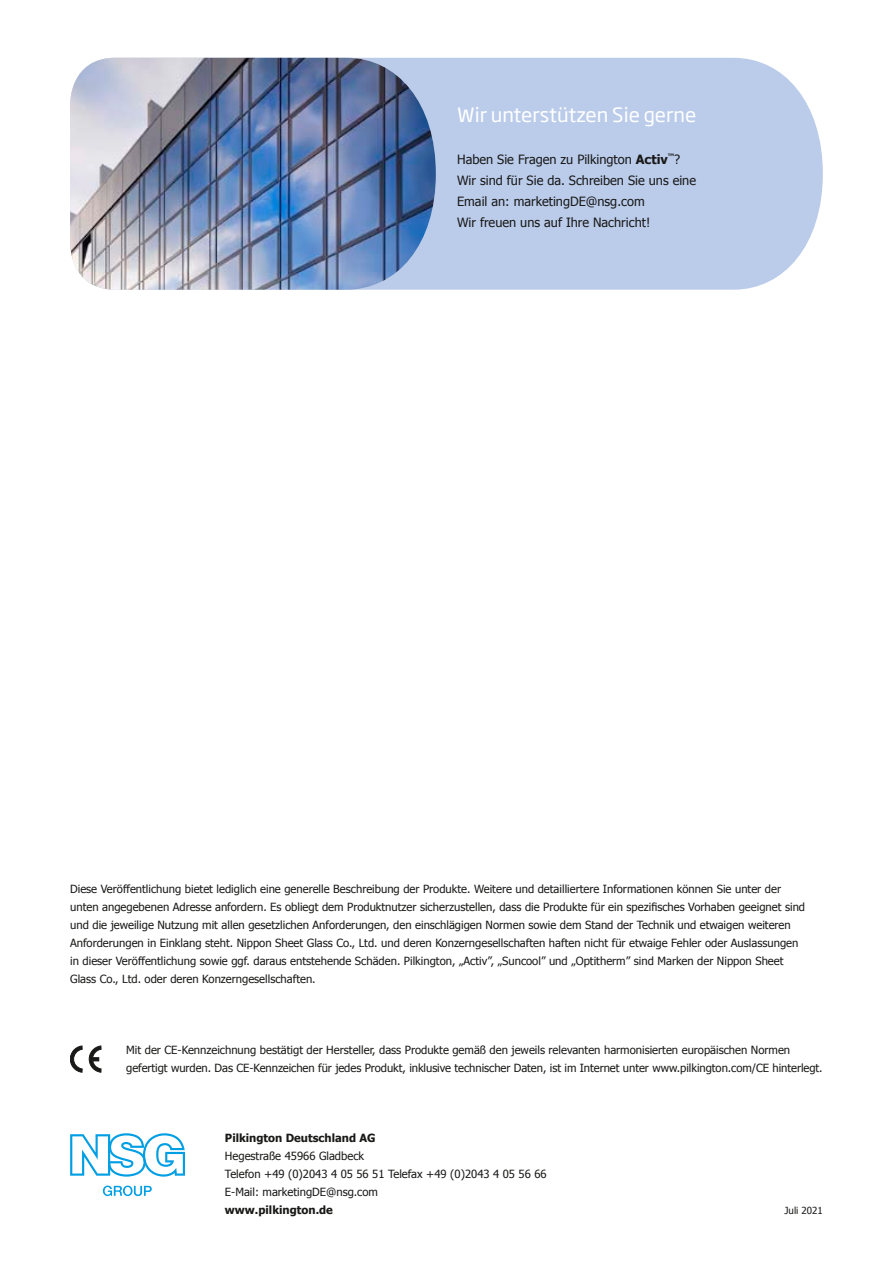
<style>
.page{position:relative;width:893px;height:1263px;background:#fff}
.page>*{position:absolute;margin:0;border:0;box-sizing:border-box;transform-origin:0 0}
.t1{font:19.5px "Soho Gothic Pro";color:#fff}
.t2{font:12.75px/21px "Tahoma";color:#191918}
.t3{font:11.25px/18px "Tahoma";color:#191918}
.t4{font:700 11.25px "Tahoma";color:#191918}
.t5{font:9.75px "Tahoma";color:#191918}
.s1{font-weight:700}
</style>
<div class="page">
<svg style="left:70px;top:1133px;width:115px;height:43px"></svg>
<svg style="left:103px;top:1185px;width:49px;height:11px"></svg>
<svg style="left:70px;top:1046px;width:13px;height:26px"></svg>
<svg style="left:89px;top:1046px;width:12px;height:26px"></svg>
<div style="left:436px;top:58px;width:387px;height:232px;background:#bbcceb"></div>
<img style="left:70px;top:58px;width:366px;height:232px">
<h1 class="t1" style="left:457px;top:99px;width:241px">Wir unterstützen Sie gerne</h1>
<p class="t2" style="left:457px;top:148px;width:240px">Haben Sie Fragen zu Pilkington <span class="s1">Activ</span><sup>™</sup>?<br>Wir sind für Sie da. Schreiben Sie uns eine Email an: marketingDE@nsg.com<br>Wir freuen uns auf Ihre Nachricht!</p>
<p class="t3" style="left:70px;top:879px;width:736px">Diese Veröffentlichung bietet lediglich eine generelle Beschreibung der Produkte. Weitere und detailliertere Informationen können Sie unter der unten angegebenen Adresse anfordern. Es obliegt dem Produktnutzer sicherzustellen, dass die Produkte für ein spezifisches Vorhaben geeignet sind und die jeweilige Nutzung mit allen gesetzlichen Anforderungen, den einschlägigen Normen sowie dem Stand der Technik und etwaigen weiteren Anforderungen in Einklang steht. Nippon Sheet Glass Co., Ltd. und deren Konzerngesellschaften haften nicht für etwaige Fehler oder Auslassungen in dieser Veröffentlichung sowie ggf. daraus entstehende Schäden. Pilkington, „Activ”, „Suncool” und „Optitherm” sind Marken der Nippon Sheet Glass Co., Ltd. oder deren Konzerngesellschaften.</p>
<p class="t3" style="left:126px;top:1041px;width:698px">Mit der CE-Kennzeichnung bestätigt der Hersteller, dass Produkte gemäß den jeweils relevanten harmonisierten europäischen Normen gefertigt wurden. Das CE-Kennzeichen für jedes Produkt, inklusive technischer Daten, ist im Internet unter www.pilkington.com/CE hinterlegt.</p>
<p class="t4" style="left:225px;top:1130px;width:152px">Pilkington Deutschland AG</p>
<p class="t3" style="left:225px;top:1146px;width:323px">Hegestraße 45966 Gladbeck<br>Telefon +49 (0)2043 4 05 56 51 Telefax +49 (0)2043 4 05 56 66<br>E-Mail: marketingDE@nsg.com</p>
<p class="t4" style="left:225px;top:1202px;width:109px">www.pilkington.de</p>
<p class="t5" style="left:784px;top:1204px;width:40px">Juli 2021</p>
</div>
